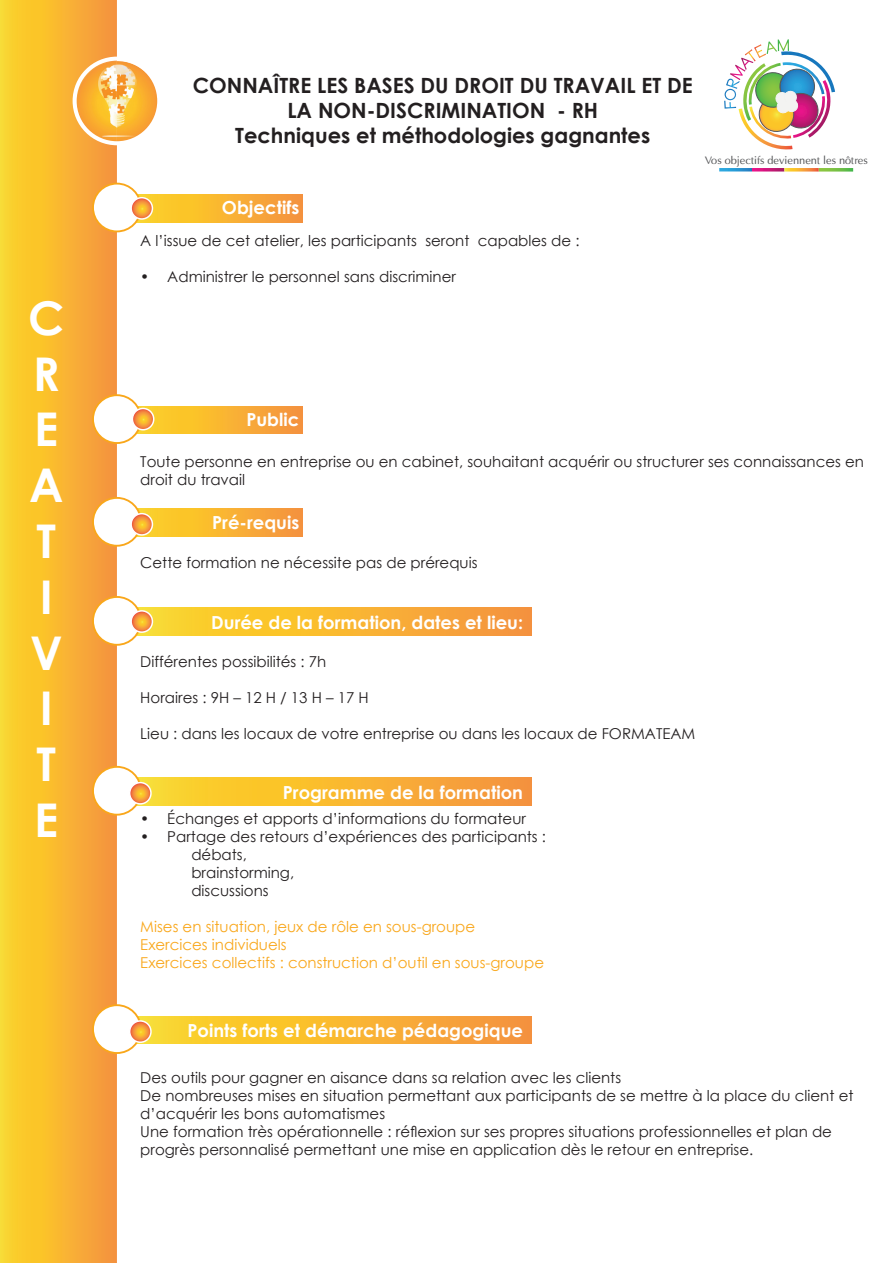
<style>
.page{position:relative;width:893px;height:1263px;background:#fff}
.page>*{position:absolute;margin:0;border:0;box-sizing:border-box;transform-origin:0 0}
.t1{font:700 46.5px/55.8px "Century Gothic";color:#fff}
.t2{font:700 21px/25.2px "Century Gothic";color:#231f20;text-align:center}
.t3{font:700 18px "Century Gothic";color:#fff}
.t4{font:15px/18px "Century Gothic";color:#231f20}
.t5{font:15px/18px "Century Gothic";color:#f9a71b}
.t6{font:10.95px "Optima";color:#57585a}
</style>
<div class="page">
<svg style="left:0;top:0;width:117px;height:1263px;background:#f8b832"></svg>
<img style="left:724px;top:39px;width:111px;height:111px">
<svg style="left:719px;top:168px;width:33px;height:3px"></svg>
<svg style="left:752px;top:168px;width:32px;height:4px"></svg>
<svg style="left:784px;top:168px;width:35px;height:4px"></svg>
<svg style="left:819px;top:168px;width:34px;height:4px"></svg>
<img style="left:75px;top:59px;width:81px;height:84px">
<div style="left:73px;top:57px;width:88px;height:88px;border:4px solid #fff;border-radius:50%"></div>
<svg style="left:136px;top:194px;width:167px;height:28px;background:#f8b333"></svg>
<div style="left:93px;top:184px;width:48px;height:47px;background:#fff;border-radius:50%"></div>
<div style="left:92px;top:183px;width:50px;height:49px;border:2px solid #f9a71b;border-radius:50%"></div>
<svg style="left:131px;top:198px;width:21px;height:21px"></svg>
<div style="left:130px;top:197px;width:23px;height:23px;border:2px solid #fff;border-radius:50%"></div>
<svg style="left:136px;top:406px;width:167px;height:28px;background:#f8b333"></svg>
<div style="left:93px;top:395px;width:48px;height:48px;background:#fff;border-radius:50%"></div>
<div style="left:92px;top:394px;width:50px;height:50px;border:2px solid #f9a71b;border-radius:50%"></div>
<svg style="left:132px;top:408px;width:22px;height:22px"></svg>
<div style="left:132px;top:408px;width:22px;height:22px;border:2px solid #fff;border-radius:50%"></div>
<svg style="left:137px;top:509px;width:166px;height:27px;background:#f8b333"></svg>
<div style="left:93px;top:498px;width:48px;height:48px;background:#fff;border-radius:50%"></div>
<div style="left:92px;top:497px;width:50px;height:50px;border:2px solid #f9a71b;border-radius:50%"></div>
<svg style="left:131px;top:514px;width:21px;height:21px"></svg>
<div style="left:130px;top:513px;width:23px;height:23px;border:2px solid #fff;border-radius:50%"></div>
<div style="left:117px;top:608px;width:414px;height:27px;background:linear-gradient(to right,#fce12b,#f6933b)"></div>
<div style="left:93px;top:597px;width:48px;height:48px;background:#fff;border-radius:50%"></div>
<div style="left:92px;top:596px;width:50px;height:50px;border:2px solid #f9a71b;border-radius:50%"></div>
<svg style="left:131px;top:611px;width:21px;height:21px"></svg>
<div style="left:130px;top:610px;width:23px;height:23px;border:2px solid #fff;border-radius:50%"></div>
<div style="left:117px;top:778px;width:414px;height:27px;background:linear-gradient(to right,#fce129,#f6933c)"></div>
<div style="left:93px;top:767px;width:48px;height:48px;background:#fff;border-radius:50%"></div>
<div style="left:92px;top:766px;width:50px;height:50px;border:2px solid #f9a71b;border-radius:50%"></div>
<svg style="left:130px;top:783px;width:21px;height:21px"></svg>
<div style="left:129px;top:782px;width:23px;height:23px;border:2px solid #fff;border-radius:50%"></div>
<div style="left:117px;top:1016px;width:414px;height:28px;background:linear-gradient(to right,#fce129,#f6933c)"></div>
<div style="left:93px;top:1005px;width:48px;height:48px;background:#fff;border-radius:50%"></div>
<div style="left:92px;top:1004px;width:50px;height:50px;border:2px solid #f9a71b;border-radius:50%"></div>
<svg style="left:130px;top:1021px;width:21px;height:21px"></svg>
<div style="left:129px;top:1020px;width:23px;height:23px;border:2px solid #fff;border-radius:50%"></div>
<h1 class="t1" style="left:28px;top:288px;width:38px">C<br>R<br>E<br>A<br>T<br>I<br>V<br>I<br>T<br>E</h1>
<h2 class="t2" style="left:193px;top:72px;width:501px">CONNAÎTRE LES BASES DU DROIT DU TRAVAIL ET DE<br>LA NON-DISCRIMINATION - RH<br>Techniques et méthodologies gagnantes</h2>
<p class="t6" style="left:705px;top:153px;width:165px">Vos objectifs deviennent les nôtres</p>
<p class="t3" style="left:222px;top:194px;width:79px">Objectifs</p>
<p class="t4" style="left:140px;top:232px;width:441px">A l’issue de cet atelier, les participants seront capables de :</p>
<p class="t4" style="left:140px;top:268px;width:317px">• Administrer le personnel sans discriminer</p>
<p class="t3" style="left:246px;top:406px;width:54px">Public</p>
<p class="t4" style="left:140px;top:452px;width:725px">Toute personne en entreprise ou en cabinet, souhaitant acquérir ou structurer ses connaissances en droit du travail</p>
<p class="t3" style="left:212px;top:508px;width:89px">Pré-requis</p>
<p class="t4" style="left:140px;top:553px;width:339px">Cette formation ne nécessite pas de prérequis</p>
<p class="t3" style="left:211px;top:609px;width:313px">Durée de la formation, dates et lieu:</p>
<p class="t4" style="left:140px;top:652px;width:188px">Différentes possibilités : 7h</p>
<p class="t4" style="left:140px;top:688px;width:230px">Horaires : 9H – 12 H / 13 H – 17 H</p>
<p class="t4" style="left:140px;top:724px;width:556px">Lieu : dans les locaux de votre entreprise ou dans les locaux de FORMATEAM</p>
<p class="t3" style="left:283px;top:779px;width:242px">Programme de la formation</p>
<p class="t4" style="left:140px;top:809px;width:387px">• Échanges et apports d’informations du formateur</p>
<p class="t4" style="left:191px;top:827px;width:356px;text-indent:-51px">• Partage des retours d’expériences des participants : débats,<br>brainstorming,<br>discussions</p>
<p class="t5" style="left:140px;top:917px;width:405px">Mises en situation, jeux de rôle en sous-groupe<br>Exercices individuels<br>Exercices collectifs : construction d’outil en sous-groupe</p>
<p class="t3" style="left:187px;top:1017px;width:337px">Points forts et démarche pédagogique</p>
<p class="t4" style="left:140px;top:1068px;width:715px">Des outils pour gagner en aisance dans sa relation avec les clients<br>De nombreuses mises en situation permettant aux participants de se mettre à la place du client et d’acquérir les bons automatismes<br>Une formation très opérationnelle : réflexion sur ses propres situations professionnelles et plan de progrès personnalisé permettant une mise en application dès le retour en entreprise.</p>
</div>
